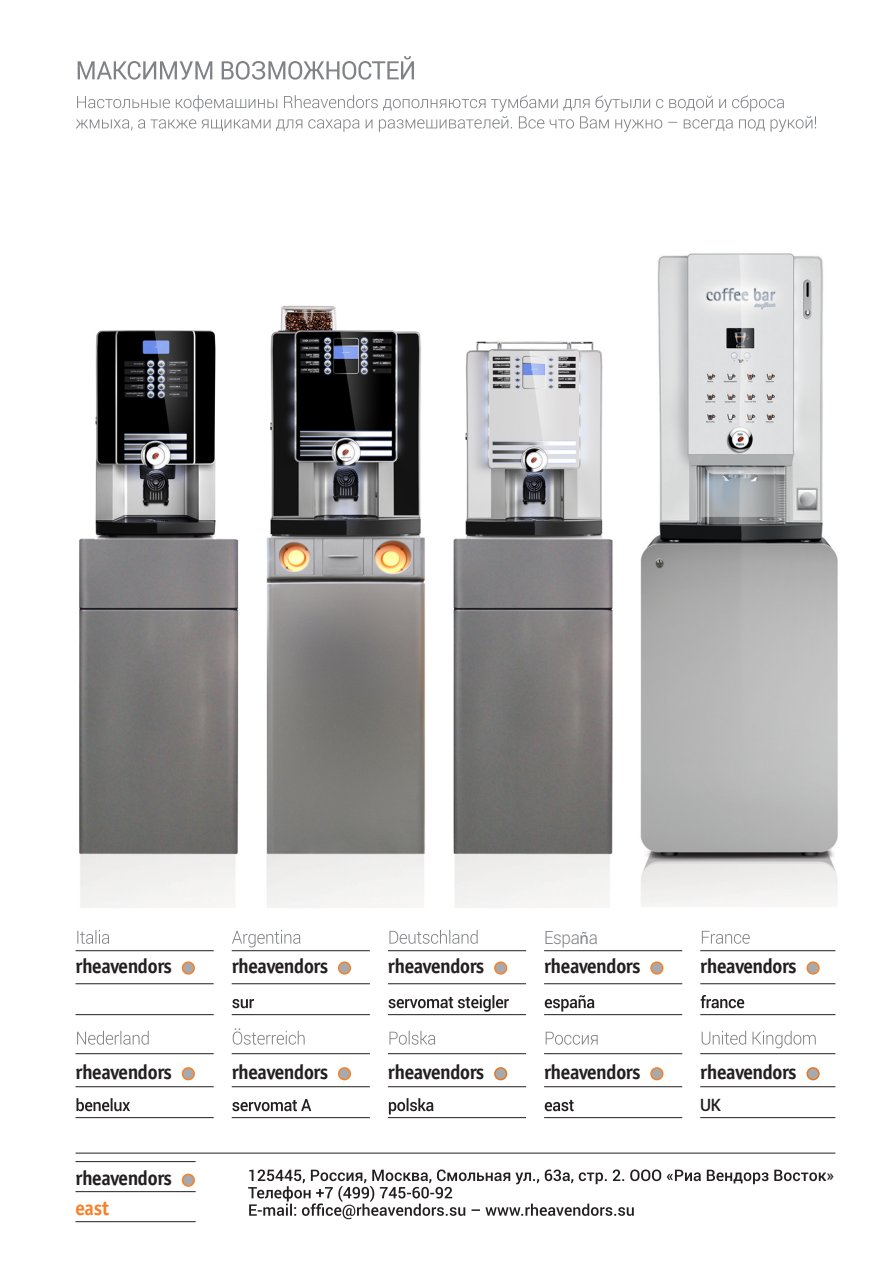
<style>
.page{position:relative;width:893px;height:1263px;background:#fff}
.page>*{position:absolute;margin:0;border:0;box-sizing:border-box;transform-origin:0 0}
.t1{font:700 21.15px "Officina Sans";letter-spacing:-.02em;color:#231f20;scale:.96 1}
.t2{font:700 21.15px "Officina Sans";color:#f58229;scale:.96 1}
.t3{font:300 18px "Roboto";color:#808285;scale:.95 1}
.t4{font:500 16.95px "Roboto";color:#231f20;scale:.95 1}
.t5{font:500 15.9px "Roboto";color:#231f20}
.s1{font-family:"Myriad Pro";font-weight:400}
</style>
<div class="page">
<svg style="left:78px;top:56px;width:336px;height:24px"></svg>
<svg style="left:76px;top:95px;width:740px;height:37px"></svg>
<img style="left:79px;top:253px;width:759px;height:655px">
<hr style="left:76px;top:950px;width:138px;height:1px;background:#231f20">
<hr style="left:232px;top:950px;width:138px;height:1px;background:#231f20">
<hr style="left:388px;top:950px;width:138px;height:1px;background:#231f20">
<hr style="left:544px;top:950px;width:138px;height:1px;background:#231f20">
<hr style="left:700px;top:950px;width:135px;height:1px;background:#231f20">
<hr style="left:76px;top:983px;width:138px;height:1px;background:#231f20">
<hr style="left:232px;top:983px;width:138px;height:1px;background:#231f20">
<hr style="left:388px;top:983px;width:138px;height:1px;background:#231f20">
<hr style="left:544px;top:983px;width:138px;height:1px;background:#231f20">
<hr style="left:700px;top:983px;width:135px;height:1px;background:#231f20">
<hr style="left:76px;top:1014px;width:138px;height:1px;background:#231f20">
<hr style="left:232px;top:1014px;width:138px;height:1px;background:#231f20">
<hr style="left:388px;top:1014px;width:138px;height:1px;background:#231f20">
<hr style="left:544px;top:1014px;width:138px;height:1px;background:#231f20">
<hr style="left:700px;top:1014px;width:135px;height:1px;background:#231f20">
<hr style="left:76px;top:1053px;width:138px;height:1px;background:#231f20">
<hr style="left:232px;top:1053px;width:138px;height:1px;background:#231f20">
<hr style="left:388px;top:1053px;width:138px;height:1px;background:#231f20">
<hr style="left:544px;top:1053px;width:138px;height:1px;background:#231f20">
<hr style="left:700px;top:1053px;width:135px;height:1px;background:#231f20">
<hr style="left:76px;top:1086px;width:138px;height:1px;background:#231f20">
<hr style="left:232px;top:1086px;width:138px;height:1px;background:#231f20">
<hr style="left:388px;top:1086px;width:138px;height:1px;background:#231f20">
<hr style="left:544px;top:1086px;width:138px;height:1px;background:#231f20">
<hr style="left:700px;top:1086px;width:135px;height:1px;background:#231f20">
<hr style="left:76px;top:1117px;width:138px;height:1px;background:#231f20">
<hr style="left:232px;top:1117px;width:138px;height:1px;background:#231f20">
<hr style="left:388px;top:1117px;width:138px;height:1px;background:#231f20">
<hr style="left:544px;top:1117px;width:138px;height:1px;background:#231f20">
<hr style="left:700px;top:1117px;width:135px;height:1px;background:#231f20">
<svg style="left:77px;top:930px;width:32px;height:14px"></svg>
<svg style="left:232px;top:930px;width:68px;height:17px"></svg>
<svg style="left:389px;top:930px;width:89px;height:14px"></svg>
<svg style="left:702px;top:931px;width:48px;height:13px"></svg>
<div style="left:182px;top:962px;width:12px;height:12px;background:#a8a9ad;border-radius:50%"></div>
<div style="left:182px;top:961px;width:13px;height:14px;border:2px solid #f58229;border-radius:50%"></div>
<div style="left:339px;top:962px;width:11px;height:12px;background:#a8a9ad;border-radius:50%"></div>
<div style="left:338px;top:961px;width:13px;height:14px;border:2px solid #f58229;border-radius:50%"></div>
<div style="left:495px;top:962px;width:12px;height:12px;background:#a8a9ad;border-radius:50%"></div>
<div style="left:494px;top:961px;width:13px;height:14px;border:2px solid #f58229;border-radius:50%"></div>
<div style="left:651px;top:962px;width:12px;height:12px;background:#a8a9ad;border-radius:50%"></div>
<div style="left:650px;top:961px;width:13px;height:14px;border:2px solid #f58229;border-radius:50%"></div>
<div style="left:807px;top:962px;width:12px;height:12px;background:#a8a9ad;border-radius:50%"></div>
<div style="left:806px;top:961px;width:14px;height:14px;border:2px solid #f58229;border-radius:50%"></div>
<svg style="left:232px;top:999px;width:22px;height:9px"></svg>
<svg style="left:389px;top:995px;width:120px;height:17px"></svg>
<svg style="left:545px;top:995px;width:49px;height:16px"></svg>
<svg style="left:701px;top:995px;width:43px;height:13px"></svg>
<svg style="left:77px;top:1031px;width:72px;height:14px"></svg>
<svg style="left:233px;top:1028px;width:72px;height:17px"></svg>
<svg style="left:389px;top:1031px;width:46px;height:14px"></svg>
<svg style="left:546px;top:1032px;width:52px;height:13px"></svg>
<svg style="left:702px;top:1031px;width:114px;height:17px"></svg>
<div style="left:182px;top:1068px;width:12px;height:11px;background:#a8a9ad;border-radius:50%"></div>
<div style="left:182px;top:1067px;width:13px;height:13px;border:2px solid #f58229;border-radius:50%"></div>
<div style="left:339px;top:1068px;width:11px;height:11px;background:#a8a9ad;border-radius:50%"></div>
<div style="left:338px;top:1067px;width:13px;height:13px;border:2px solid #f58229;border-radius:50%"></div>
<div style="left:495px;top:1068px;width:12px;height:11px;background:#a8a9ad;border-radius:50%"></div>
<div style="left:494px;top:1067px;width:13px;height:13px;border:2px solid #e07825;border-radius:50%"></div>
<div style="left:651px;top:1068px;width:12px;height:11px;background:#a8a9ad;border-radius:50%"></div>
<div style="left:650px;top:1067px;width:13px;height:13px;border:2px solid #f58229;border-radius:50%"></div>
<div style="left:807px;top:1068px;width:12px;height:11px;background:#a8a9ad;border-radius:50%"></div>
<div style="left:806px;top:1067px;width:14px;height:13px;border:2px solid #e07825;border-radius:50%"></div>
<svg style="left:77px;top:1098px;width:53px;height:13px"></svg>
<svg style="left:232px;top:1099px;width:79px;height:12px"></svg>
<svg style="left:389px;top:1098px;width:44px;height:16px"></svg>
<svg style="left:545px;top:1100px;width:29px;height:11px"></svg>
<hr style="left:76px;top:1153px;width:759px;height:1px;background:#231f20">
<hr style="left:76px;top:1161px;width:120px;height:1px;background:#231f20">
<hr style="left:76px;top:1191px;width:120px;height:1px;background:#231f20">
<hr style="left:76px;top:1221px;width:120px;height:1px;background:#231f20">
<div style="left:182px;top:1174px;width:12px;height:12px;background:#a8a9ad;border-radius:50%"></div>
<div style="left:182px;top:1173px;width:13px;height:14px;border:2px solid #f58229;border-radius:50%"></div>
<svg style="left:248px;top:1169px;width:578px;height:50px"></svg>
<p class="t3" style="left:544px;top:925px;width:58px">Espa<span class="s1">ñ</span>a</p>
<p class="t1" style="left:76px;top:953px;width:102px">rheavendors</p>
<p class="t1" style="left:232px;top:953px;width:102px">rheavendors</p>
<p class="t1" style="left:388px;top:953px;width:102px">rheavendors</p>
<p class="t1" style="left:544px;top:953px;width:102px">rheavendors</p>
<p class="t1" style="left:700px;top:953px;width:102px">rheavendors</p>
<p class="t1" style="left:76px;top:1059px;width:102px">rheavendors</p>
<p class="t1" style="left:232px;top:1059px;width:102px">rheavendors</p>
<p class="t1" style="left:388px;top:1059px;width:102px">rheavendors</p>
<p class="t1" style="left:544px;top:1059px;width:102px">rheavendors</p>
<p class="t1" style="left:700px;top:1059px;width:102px">rheavendors</p>
<p class="t4" style="left:700px;top:1093px;width:24px">UK</p>
<p class="t1" style="left:76px;top:1165px;width:102px">rheavendors</p>
<p class="t2" style="left:76px;top:1195px;width:37px">east</p>
<p class="t5" style="left:826px;top:1164px;width:9px">»</p>
</div>
